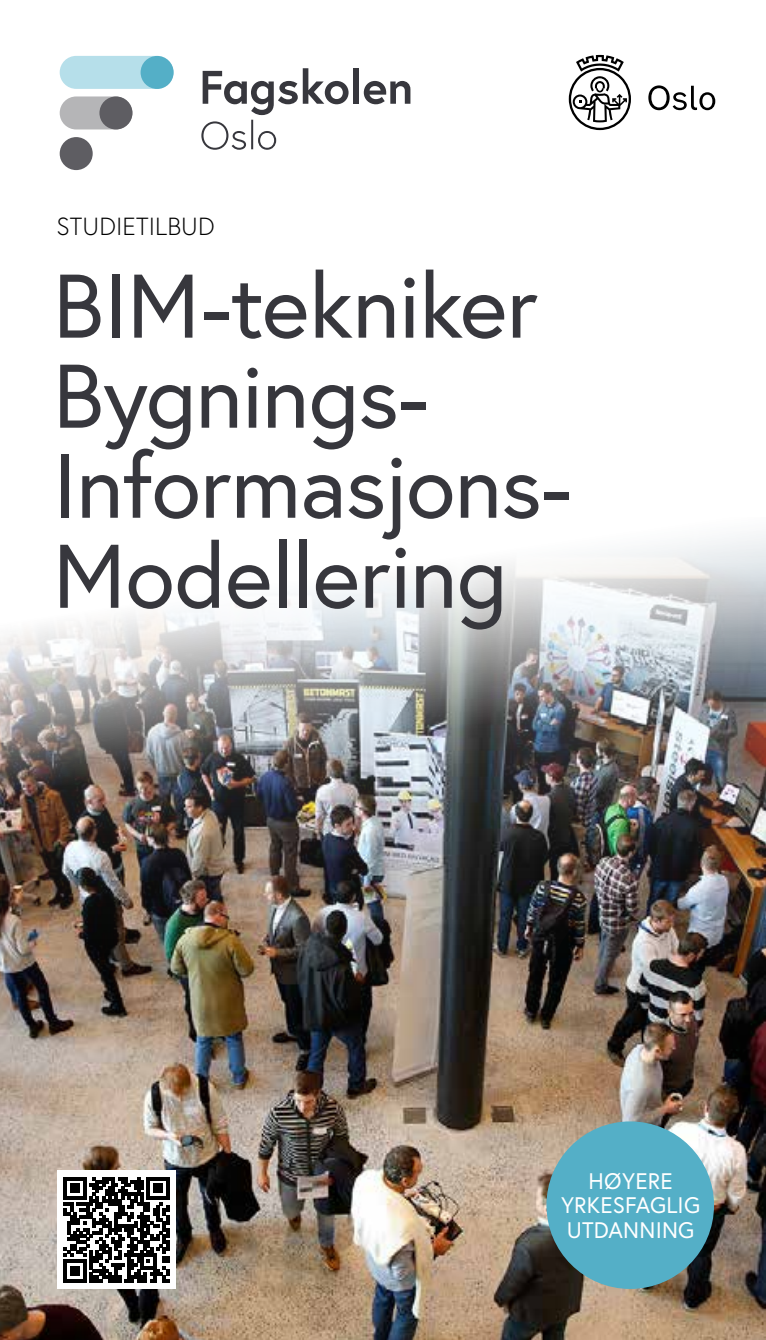
<style>
.page{position:relative;width:766px;height:1340px;background:#fff}
.page>*{position:absolute;margin:0;border:0;box-sizing:border-box;transform-origin:0 0}
.t1{font:90px/90px "Europa";letter-spacing:-.01em;color:#37373d}
.t2{font:300 24.75px "Europa";letter-spacing:.005em;color:#000}
.t3{font:22.5px/24.8px "Europa";letter-spacing:.01em;color:#fff;text-align:center}
</style>
<div class="page">
<svg style="left:201px;top:121px;width:45px;height:29px"></svg>
<hr style="left:251px;top:120px;width:2px;height:29px;background:#37373d">
<svg style="left:258px;top:131px;width:18px;height:19px"></svg>
<svg style="left:202px;top:68px;width:146px;height:47px"></svg>
<div style="left:353px;top:68px;width:6px;height:36px;background:#37373d"></div>
<svg style="left:363px;top:81px;width:47px;height:23px"></svg>
<div style="left:60px;top:56px;width:113px;height:33px;background:#b6dfea;border-radius:16px"></div>
<div style="left:140px;top:56px;width:33px;height:33px;background:#54afc7;border-radius:50%"></div>
<div style="left:60px;top:96px;width:72px;height:33px;background:#b5b5b7;border-radius:16px"></div>
<div style="left:99px;top:96px;width:33px;height:33px;background:#5e5d62;border-radius:50%"></div>
<div style="left:60px;top:137px;width:33px;height:33px;background:#5e5d62;border-radius:50%"></div>
<svg style="left:568px;top:55px;width:62px;height:75px"></svg>
<svg style="left:648px;top:85px;width:67px;height:25px"></svg>
<img style="left:0;top:534px;width:765px;height:805px">
<div style="left:546px;top:1121px;width:167px;height:167px;background:#54afc7;border-radius:50%"></div>
<div style="left:57px;top:1170px;width:118px;height:118px;background:#fff"></div>
<svg style="left:64px;top:1177px;width:105px;height:105px"></svg>
<p class="t2" style="left:57px;top:211px;width:160px">STUDIETILBUD</p>
<p class="t1" style="left:53px;top:259px;width:520px">BIM-tekniker<br>Bygnings-<br>Informasjons-<br>Modellering</p>
<p class="t3" style="left:561px;top:1167px;width:141px">HØYERE<br>YRKESFAGLIG<br>UTDANNING</p>
</div>
